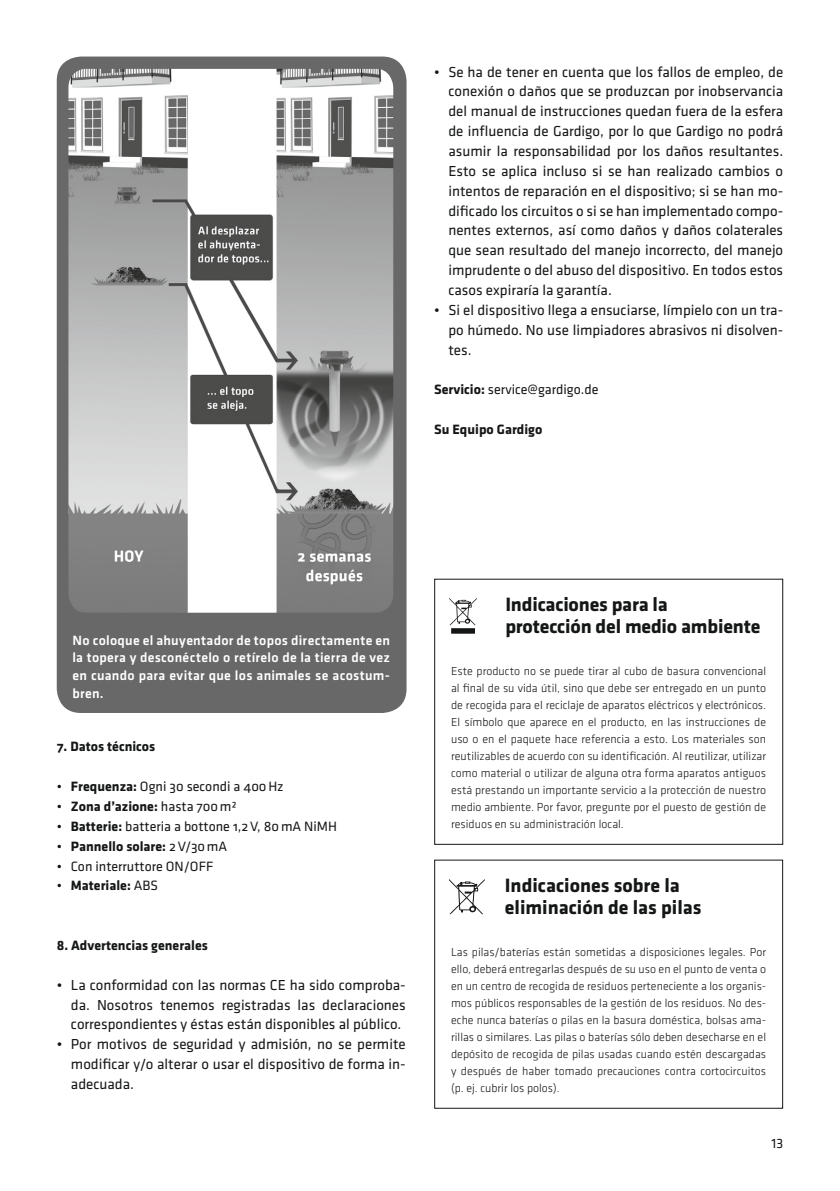
<style>
.page{position:relative;width:840px;height:1191px;background:#fff}
.page>*{position:absolute;margin:0;border:0;box-sizing:border-box;transform-origin:0 0}
.t1{font:20px/22px "Klavika Bold OSF";letter-spacing:-.01em;color:#151616}
.t2{font:15px/19.8px "Klavika Regular OSF";color:#151616;text-align:justify}
.t3{font:14px "Klavika Regular OSF";color:#151616}
.t4{font:14px "Klavika Bold OSF";color:#151616}
.t5{font:14px "Klavika";color:#151616}
.t6{font:13.8px/17.8px "Klavika Medium OSF";letter-spacing:.02em;color:#fff;text-align:justify}
.t7{font:12px/17px "Klavika Light OSF";color:#151616;text-align:justify}
.s1{font-family:"Klavika Bold OSF"}
.s2{font-family:"Klavika Regular OSF"}
</style>
<div class="page">
<div style="left:434px;top:578px;width:348px;height:267px;border:1px solid #151616"></div>
<svg style="left:449px;top:598px;width:28px;height:35px"></svg>
<svg style="left:449px;top:879px;width:36px;height:35px"></svg>
<div style="left:57px;top:57px;width:349px;height:656px;background:#686868;border-radius:24px"></div>
<img style="left:68px;top:69px;width:325px;height:543px">
<p class="t2" style="left:448px;top:62px;width:336px;text-indent:-14px">• Se ha de tener en cuenta que los fallos de empleo, de conexión o daños que se produzcan por inobservancia del manual de instrucciones quedan fuera de la esfera de influencia de Gardigo, por lo que Gardigo no podrá asumir la responsabilidad por los daños resultantes.<br>Esto se aplica incluso si se han realizado cambios o intentos de reparación en el dispositivo; si se han mo&shy;dificado los circuitos o si se han implementado compo&shy;nentes externos, así como daños y daños colaterales que sean resultado del manejo incorrecto, del manejo imprudente o del abuso del dispositivo. En todos estos casos expiraría la garantía.</p>
<p class="t2" style="left:448px;top:300px;width:336px;text-indent:-14px">• Si el dispositivo llega a ensuciarse, límpielo con un tra&shy;po húmedo. No use limpiadores abrasivos ni disolven&shy;tes.</p>
<p class="t3" style="left:434px;top:382px;width:166px"><span class="s1">Servicio:</span> service@gardigo.de</p>
<p class="t4" style="left:434px;top:421px;width:110px">Su Equipo Gardigo</p>
<p class="t6" style="left:72px;top:631px;width:319px">No coloque el ahuyentador de topos directamente en la topera y desconéctelo o retírelo de la tierra de vez en cuando para evitar que los animales se acostum&shy;bren.</p>
<p class="t4" style="left:57px;top:739px;width:100px">7. Datos técnicos</p>
<p class="t3" style="left:57px;top:779px;width:228px">• <span class="s1">Frequenza:</span> Ogni 30 secondi a 400Hz</p>
<p class="t4" style="left:57px;top:798px;width:181px"><span class="s2">•</span> Zona d’azione: <span class="s2">hasta 700m²</span></p>
<p class="t3" style="left:57px;top:819px;width:282px">• <span class="s1">Batterie:</span> batteria a bottone 1,2V, 80mA NiMH</p>
<p class="t4" style="left:57px;top:838px;width:172px"><span class="s2">•</span> Pannello solare: <span class="s2">2V/30mA</span></p>
<p class="t3" style="left:57px;top:858px;width:158px">• Con interruttore ON/OFF</p>
<p class="t4" style="left:57px;top:878px;width:103px"><span class="s2">•</span> Materiale: <span class="s2">ABS</span></p>
<p class="t4" style="left:57px;top:937px;width:153px">8. Advertencias generales</p>
<p class="t2" style="left:71px;top:975px;width:336px;text-indent:-14px">• La conformidad con las normas CE ha sido comproba&shy;da. Nosotros tenemos registradas las declaraciones correspondientes y éstas están disponibles al público.</p>
<p class="t2" style="left:71px;top:1034px;width:336px;text-indent:-14px">• Por motivos de seguridad y admisión, no se permite modificar y/o alterar o usar el dispositivo de forma in&shy;adecuada.</p>
<h1 class="t1" style="left:505px;top:593px;width:256px">Indicaciones para la<br>protección del medio ambiente</h1>
<p class="t7" style="left:451px;top:662px;width:316px">Este producto no se puede tirar al cubo de basura convencional al final de su vida útil, sino que debe ser entregado en un punto de recogida para el reciclaje de aparatos eléctricos y electrónicos.<br>El símbolo que aparece en el producto, en las instrucciones de uso o en el paquete hace referencia a esto. Los materiales son reutilizables de acuerdo con su identificación. Al reutilizar, utilizar como material o utilizar de alguna otra forma aparatos antiguos está prestando un importante servicio a la protección de nuestro medio ambiente. Por favor, pregunte por el puesto de gestión de residuos en su administración local.</p>
<h1 class="t1" style="left:504px;top:874px;width:198px">Indicaciones sobre la eliminación de las pilas</h1>
<p class="t7" style="left:451px;top:943px;width:316px">Las pilas/baterías están sometidas a disposiciones legales. Por ello, deberá entregarlas después de su uso en el punto de venta o en un centro de recogida de residuos perteneciente a los organis&shy;mos públicos responsables de la gestión de los residuos. No des&shy;eche nunca baterías o pilas en la basura doméstica, bolsas ama&shy;rillas o similares. Las pilas o baterías sólo deben desecharse en el depósito de recogida de pilas usadas cuando estén descargadas y después de haber tomado precauciones contra cortocircuitos (p. ej. cubrir los polos).</p>
<p class="t5" style="left:771px;top:1136px;width:13px">13</p>
</div>
